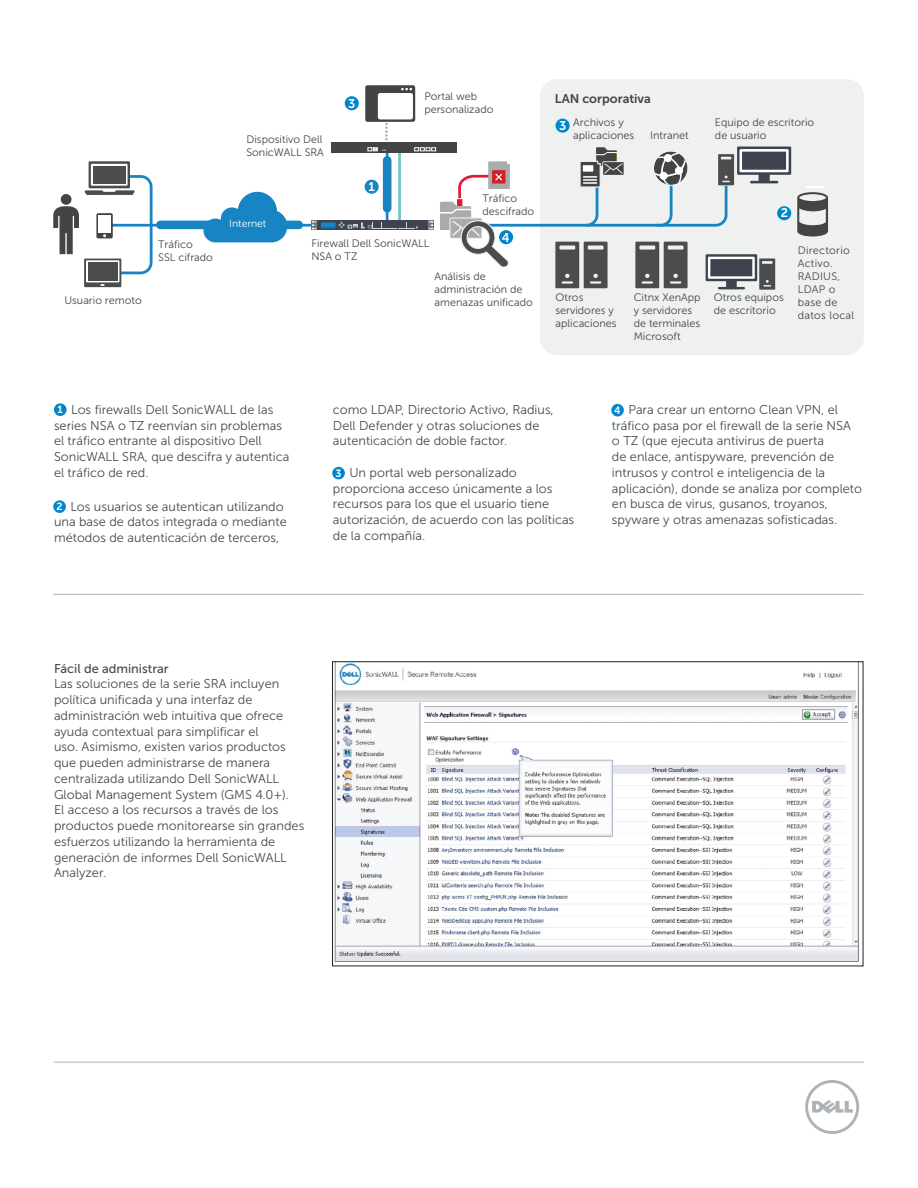
<style>
.page{position:relative;width:918px;height:1188px;background:#fff}
.page>*{position:absolute;margin:0;border:0;box-sizing:border-box;transform-origin:0 0}
.t1{font:12.75px/15.8px "Museo Sans For Dell 300";color:#454952}
.t2{font:12.75px "Museo Sans For Dell 500";color:#454952}
.t3{font:12.6px "Museo Sans For Dell 700";color:#434444}
.t4{font:12.6px "Museo Sans For Dell 700";color:#fff}
.t5{font:10.8px/13px "Museo Sans For Dell 300";color:#434444}
.t6{font:10.8px/13px "Museo Sans For Dell 300";letter-spacing:.025em;color:#434444}
.t7{font:10.5px "Museo Sans For Dell 700";color:#fff}
.t8{font:10.35px "Museo Sans For Dell 300";color:#fff}
</style>
<div class="page">
<hr style="left:54px;top:1062px;width:810px;height:1px;background:#aeb3b8">
<svg style="left:805px;top:1080px;width:54px;height:54px"></svg>
<div style="left:540px;top:79px;width:324px;height:276px;background:#eff0f0;border-radius:18px"></div>
<div style="left:345px;top:96px;width:14px;height:14px;background:#0087cb;border-radius:50%"></div>
<div style="left:556px;top:119px;width:14px;height:14px;background:#0087cb;border-radius:50%"></div>
<hr style="left:108px;top:224px;width:244px;height:3px;background:#1784c3">
<div style="left:157px;top:221px;width:145px;height:8px;background:#1784c3;border-radius:4px"></div>
<div style="left:156px;top:221px;width:147px;height:8px;border:1px solid #1784c3;border-radius:4px"></div>
<svg style="left:365px;top:85px;width:50px;height:56px"></svg>
<svg style="left:203px;top:192px;width:84px;height:50px"></svg>
<svg style="left:797px;top:186px;width:31px;height:51px"></svg>
<div style="left:331px;top:142px;width:126px;height:11px;background:#434444"></div>
<svg style="left:298px;top:147px;width:493px;height:143px"></svg>
<svg style="left:53px;top:161px;width:101px;height:126px"></svg>
<div style="left:53px;top:500px;width:13px;height:13px;background:#0087cb;border-radius:50%"></div>
<div style="left:54px;top:403px;width:13px;height:13px;background:#0087cb;border-radius:50%"></div>
<div style="left:332px;top:467px;width:13px;height:12px;background:#0087cb;border-radius:50%"></div>
<div style="left:611px;top:404px;width:13px;height:12px;background:#0087cb;border-radius:50%"></div>
<hr style="left:53px;top:594px;width:810px;height:1px;background:#aeb3b8">
<img style="left:334px;top:664px;width:525px;height:298px">
<p class="t5" style="left:64px;top:294px;width:79px">Usuario remoto</p>
<p class="t5" style="left:158px;top:238px;width:56px">Tráfico<br>SSL cifrado</p>
<p class="t5" style="left:246px;top:133px;width:79px">Dispositivo Dell<br>SonicWALL SRA</p>
<p class="t8" style="left:229px;top:218px;width:39px">Internet</p>
<p class="t4" style="left:348px;top:97px;width:9px">3</p>
<p class="t4" style="left:369px;top:180px;width:8px">1</p>
<p class="t5" style="left:424px;top:90px;width:71px">Portal web personalizado</p>
<p class="t5" style="left:483px;top:192px;width:53px">Tráfico descifrado</p>
<p class="t5" style="left:311px;top:237px;width:120px">Firewall Dell SonicWALL<br>NSA o TZ</p>
<p class="t4" style="left:502px;top:230px;width:9px">4</p>
<p class="t5" style="left:434px;top:269px;width:100px">Análisis de administración de amenazas unificado</p>
<p class="t3" style="left:555px;top:92px;width:98px">LAN corporativa</p>
<p class="t5" style="left:573px;top:116px;width:63px">Archivos y aplicaciones</p>
<p class="t4" style="left:559px;top:119px;width:9px">3</p>
<p class="t5" style="left:650px;top:129px;width:40px">Intranet</p>
<p class="t5" style="left:715px;top:116px;width:101px">Equipo de escritorio de usuario</p>
<p class="t5" style="left:556px;top:291px;width:63px">Otros servidores y aplicaciones</p>
<p class="t5" style="left:634px;top:291px;width:68px">Citnx XenApp y servidores de terminales<br>Microsoft</p>
<p class="t4" style="left:781px;top:206px;width:9px">2</p>
<p class="t5" style="left:714px;top:291px;width:71px">Otros equipos de escritorio</p>
<p class="t6" style="left:798px;top:244px;width:58px">Directorio<br>Activo.<br>RADIUS,<br>LDAP o base de datos local</p>
<p class="t1" style="left:54px;top:402px;width:237px;text-indent:17px">Los firewalls Dell SonicWALL de las series NSA o TZ reenvían sin problemas el tráfico entrante al dispositivo Dell SonicWALL SRA, que descifra y autentica el tráfico de red.</p>
<p class="t1" style="left:54px;top:499px;width:234px;text-indent:16px">Los usuarios se autentican utilizando una base de datos integrada o mediante métodos de autenticación de terceros,</p>
<p class="t7" style="left:58px;top:404px;width:7px">1</p>
<p class="t7" style="left:57px;top:501px;width:8px">2</p>
<p class="t1" style="left:333px;top:402px;width:222px">como LDAP, Directorio Activo, Radius,<br>Dell Defender y otras soluciones de autenticación de doble factor.</p>
<p class="t1" style="left:333px;top:465px;width:243px;text-indent:16px">Un portal web personalizado proporciona acceso únicamente a los recursos para los que el usuario tiene autorización, de acuerdo con las políticas de la compañía.</p>
<p class="t7" style="left:336px;top:467px;width:8px">3</p>
<p class="t1" style="left:612px;top:402px;width:252px;text-indent:16px">Para crear un entorno Clean VPN, el tráfico pasa por el firewall de la serie NSA o TZ (que ejecuta antivirus de puerta<br>de enlace, antispyware, prevención de intrusos y control e inteligencia de la aplicación), donde se analiza por completo en busca de virus, gusanos, troyanos, spyware y otras amenazas sofisticadas.</p>
<p class="t7" style="left:614px;top:404px;width:8px">4</p>
<p class="t2" style="left:54px;top:661px;width:116px">Fácil de administrar</p>
<p class="t1" style="left:54px;top:676px;width:252px">Las soluciones de la serie SRA incluyen política unificada y una interfaz de administración web intuitiva que ofrece ayuda contextual para simplificar el<br>uso. Asimismo, existen varios productos que pueden administrarse de manera centralizada utilizando Dell SonicWALL Global Management System (GMS 4.0+).<br>El acceso a los recursos a través de los productos puede monitorearse sin grandes esfuerzos utilizando la herramienta de generación de informes Dell SonicWALL Analyzer.</p>
</div>
